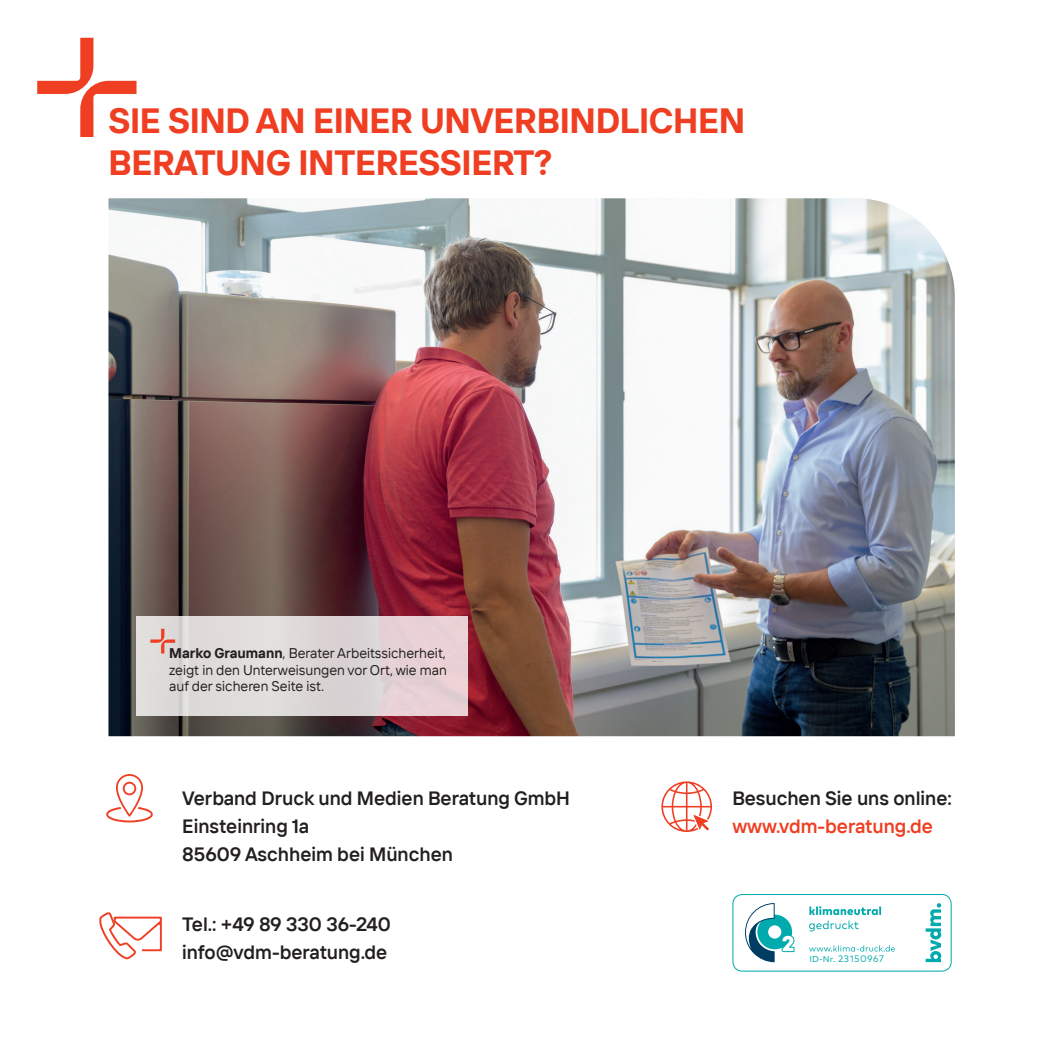
<style>
.page{position:relative;width:1045px;height:1042px;background:#fff}
.page>*{position:absolute;margin:0;border:0;box-sizing:border-box;transform-origin:0 0}
.t1{font:700 35px/42px "TT Interphases Pro";letter-spacing:-.01em;color:#ef3e22}
.t2{font:19.25px/28px "TT Interphases Pro Dm Bd";color:#231f20}
.t3{font:19.25px "TT Interphases Pro Dm Bd";color:#ef3e22}
.t4{font:14px/16.8px "TT Interphases Pro";color:#231f20;text-align:justify}
.t5{font:9.45px "Mark Pro";letter-spacing:.05em;color:#00aaad}
.s1{font-weight:700}
.s2{font-family:"Mark OT";font-size:8.58px}
</style>
<div class="page">
<img style="left:108px;top:198px;width:846px;height:538px">
<svg style="left:37px;top:38px;width:99px;height:99px"></svg>
<svg style="left:106px;top:774px;width:47px;height:48px"></svg>
<svg style="left:99px;top:912px;width:63px;height:47px"></svg>
<div style="left:136px;top:616px;width:332px;height:99px;background:#e0d7d7"></div>
<svg style="left:150px;top:629px;width:25px;height:24px"></svg>
<svg style="left:732px;top:894px;width:219px;height:77px"></svg>
<svg style="left:661px;top:781px;width:51px;height:51px"></svg>
<h1 class="t1" style="left:108px;top:99px;width:638px">SIE SIND AN EINER UNVERBINDLICHEN<br>BERATUNG INTERESSIERT?</h1>
<p class="t4" style="left:169px;top:644px;width:279px"><span class="s1">Marko Graumann</span>, Berater Arbeitssicherheit, zeigt in den Unterweisungen vor Ort, wie man auf der sicheren Seite ist.</p>
<p class="t2" style="left:182px;top:784px;width:389px">Verband Druck und Medien Beratung GmbH<br>Einsteinring 1a<br>85609 Aschheim bei München</p>
<p class="t2" style="left:182px;top:910px;width:210px">Tel.: +49 89 330 36-240 info@vdm-beratung.de</p>
<p class="t2" style="left:732px;top:784px;width:221px">Besuchen Sie uns online:</p>
<p class="t3" style="left:732px;top:814px;width:202px">www.vdm-beratung.de</p>
<p class="t5" style="left:809px;top:952px;width:76px"><span class="s2">ID-Nr.</span> 23150967</p>
</div>
